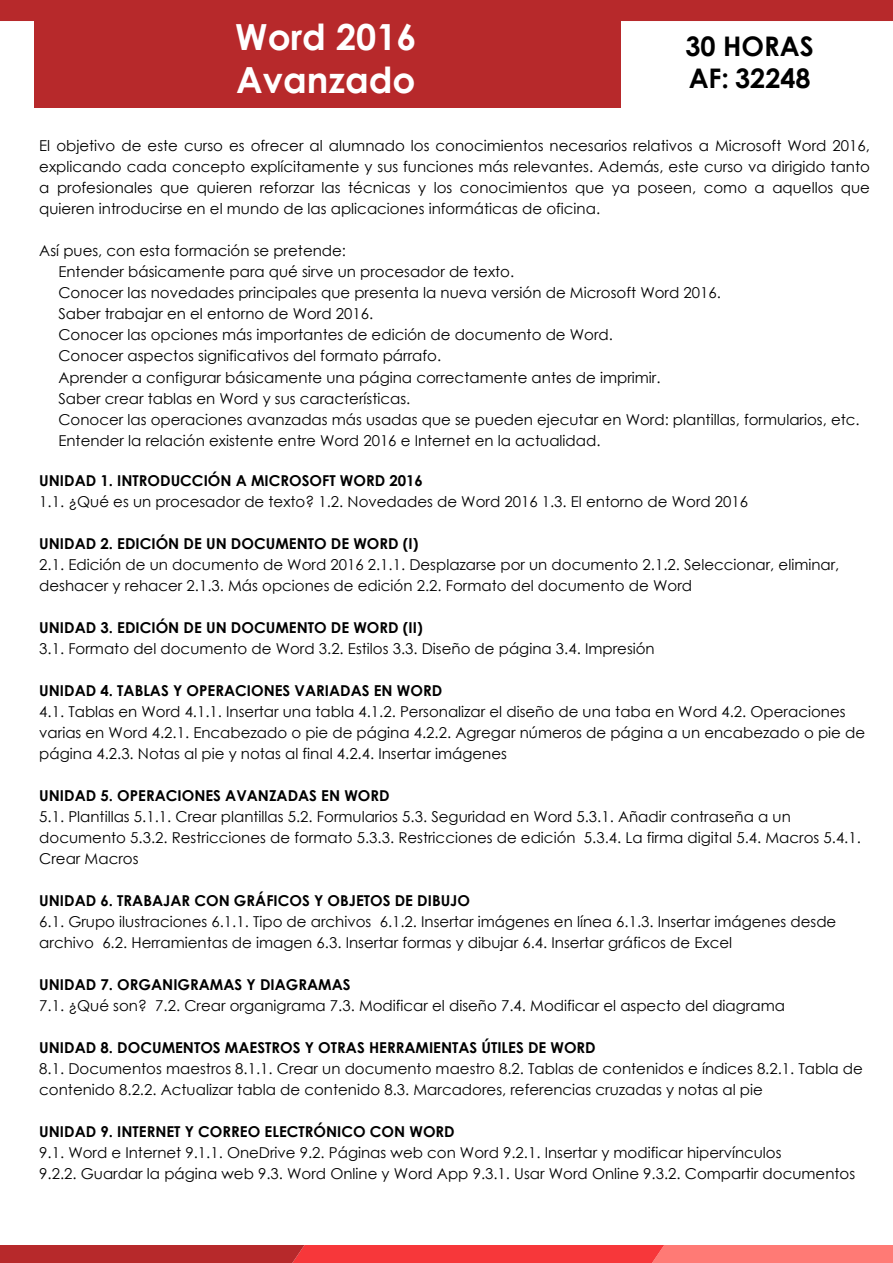
<style>
.page{position:relative;width:893px;height:1263px;background:#fff}
.page>*{position:absolute;margin:0;border:0;box-sizing:border-box;transform-origin:0 0}
.t1{font:700 36px/43.2px "Century Gothic";color:#fff}
.t2{font:700 27px/32.4px "Century Gothic";color:#000}
.t3{font:15px/21px "Century Gothic";color:#000}
.t4{font:700 15px "Century Gothic";color:#000}
</style>
<div class="page">
<div style="left:0;top:0;width:893px;height:21px;background:#b7292b"></div>
<div style="left:34px;top:0;width:586px;height:107px;background:#b7292b"></div>
<svg style="left:0;top:1245px;width:893px;height:18px;background:#e34444"></svg>
<h1 class="t1" style="left:235px;top:14px;width:183px">Word 2016<br>Avanzado</h1>
<h2 class="t2" style="left:685px;top:29px;width:130px">30 HORAS<br>AF: 32248</h2>
<p class="t3" style="left:39px;top:135px;width:832px;text-align:justify">El objetivo de este curso es ofrecer al alumnado los conocimientos necesarios relativos a Microsoft Word 2016, explicando cada concepto explícitamente y sus funciones más relevantes. Además, este curso va dirigido tanto a profesionales que quieren reforzar las técnicas y los conocimientos que ya poseen, como a aquellos que quieren introducirse en el mundo de las aplicaciones informáticas de oficina.</p>
<p class="t3" style="left:58px;top:240px;width:803px;text-indent:-19px">Así pues, con esta formación se pretende:<br>Entender básicamente para qué sirve un procesador de texto.<br>Conocer las novedades principales que presenta la nueva versión de Microsoft Word 2016.<br>Saber trabajar en el entorno de Word 2016.<br>Conocer las opciones más importantes de edición de documento de Word.<br>Conocer aspectos significativos del formato párrafo.<br>Aprender a configurar básicamente una página correctamente antes de imprimir.<br>Saber crear tablas en Word y sus características.<br>Conocer las operaciones avanzadas más usadas que se pueden ejecutar en Word: plantillas, formularios, etc.<br>Entender la relación existente entre Word 2016 e Internet en la actualidad.</p>
<p class="t4" style="left:39px;top:469px;width:385px">UNIDAD 1. INTRODUCCIÓN A MICROSOFT WORD 2016</p>
<p class="t3" style="left:39px;top:491px;width:710px">1.1. ¿Qué es un procesador de texto? 1.2. Novedades de Word 2016 1.3. El entorno de Word 2016</p>
<p class="t4" style="left:39px;top:532px;width:381px">UNIDAD 2. EDICIÓN DE UN DOCUMENTO DE WORD (I)</p>
<p class="t3" style="left:39px;top:554px;width:802px">2.1. Edición de un documento de Word 2016 2.1.1. Desplazarse por un documento 2.1.2. Seleccionar, eliminar, deshacer y rehacer 2.1.3. Más opciones de edición 2.2. Formato del documento de Word</p>
<p class="t4" style="left:39px;top:616px;width:385px">UNIDAD 3. EDICIÓN DE UN DOCUMENTO DE WORD (II)</p>
<p class="t3" style="left:39px;top:638px;width:617px">3.1. Formato del documento de Word 3.2. Estilos 3.3. Diseño de página 3.4. Impresión</p>
<p class="t4" style="left:39px;top:679px;width:404px">UNIDAD 4. TABLAS Y OPERACIONES VARIADAS EN WORD</p>
<p class="t3" style="left:39px;top:701px;width:827px">4.1. Tablas en Word 4.1.1. Insertar una tabla 4.1.2. Personalizar el diseño de una taba en Word 4.2. Operaciones varias en Word 4.2.1. Encabezado o pie de página 4.2.2. Agregar números de página a un encabezado o pie de página 4.2.3. Notas al pie y notas al final 4.2.4. Insertar imágenes</p>
<p class="t4" style="left:39px;top:784px;width:352px">UNIDAD 5. OPERACIONES AVANZADAS EN WORD</p>
<p class="t3" style="left:39px;top:806px;width:823px">5.1. Plantillas 5.1.1. Crear plantillas 5.2. Formularios 5.3. Seguridad en Word 5.3.1. Añadir contraseña a un documento 5.3.2. Restricciones de formato 5.3.3. Restricciones de edición 5.3.4. La firma digital 5.4. Macros 5.4.1.<br>Crear Macros</p>
<p class="t4" style="left:39px;top:889px;width:432px">UNIDAD 6. TRABAJAR CON GRÁFICOS Y OBJETOS DE DIBUJO</p>
<p class="t3" style="left:39px;top:911px;width:799px">6.1. Grupo ilustraciones 6.1.1. Tipo de archivos 6.1.2. Insertar imágenes en línea 6.1.3. Insertar imágenes desde archivo 6.2. Herramientas de imagen 6.3. Insertar formas y dibujar 6.4. Insertar gráficos de Excel</p>
<p class="t4" style="left:39px;top:973px;width:313px">UNIDAD 7. ORGANIGRAMAS Y DIAGRAMAS</p>
<p class="t3" style="left:39px;top:995px;width:747px">7.1. ¿Qué son? 7.2. Crear organigrama 7.3. Modificar el diseño 7.4. Modificar el aspecto del diagrama</p>
<p class="t4" style="left:39px;top:1036px;width:558px">UNIDAD 8. DOCUMENTOS MAESTROS Y OTRAS HERRAMIENTAS ÚTILES DE WORD</p>
<p class="t3" style="left:39px;top:1058px;width:825px">8.1. Documentos maestros 8.1.1. Crear un documento maestro 8.2. Tablas de contenidos e índices 8.2.1. Tabla de contenido 8.2.2. Actualizar tabla de contenido 8.3. Marcadores, referencias cruzadas y notas al pie</p>
<p class="t4" style="left:39px;top:1120px;width:417px">UNIDAD 9. INTERNET Y CORREO ELECTRÓNICO CON WORD</p>
<p class="t3" style="left:39px;top:1142px;width:817px">9.1. Word e Internet 9.1.1. OneDrive 9.2. Páginas web con Word 9.2.1. Insertar y modificar hipervínculos<br>9.2.2. Guardar la página web 9.3. Word Online y Word App 9.3.1. Usar Word Online 9.3.2. Compartir documentos</p>
</div>
